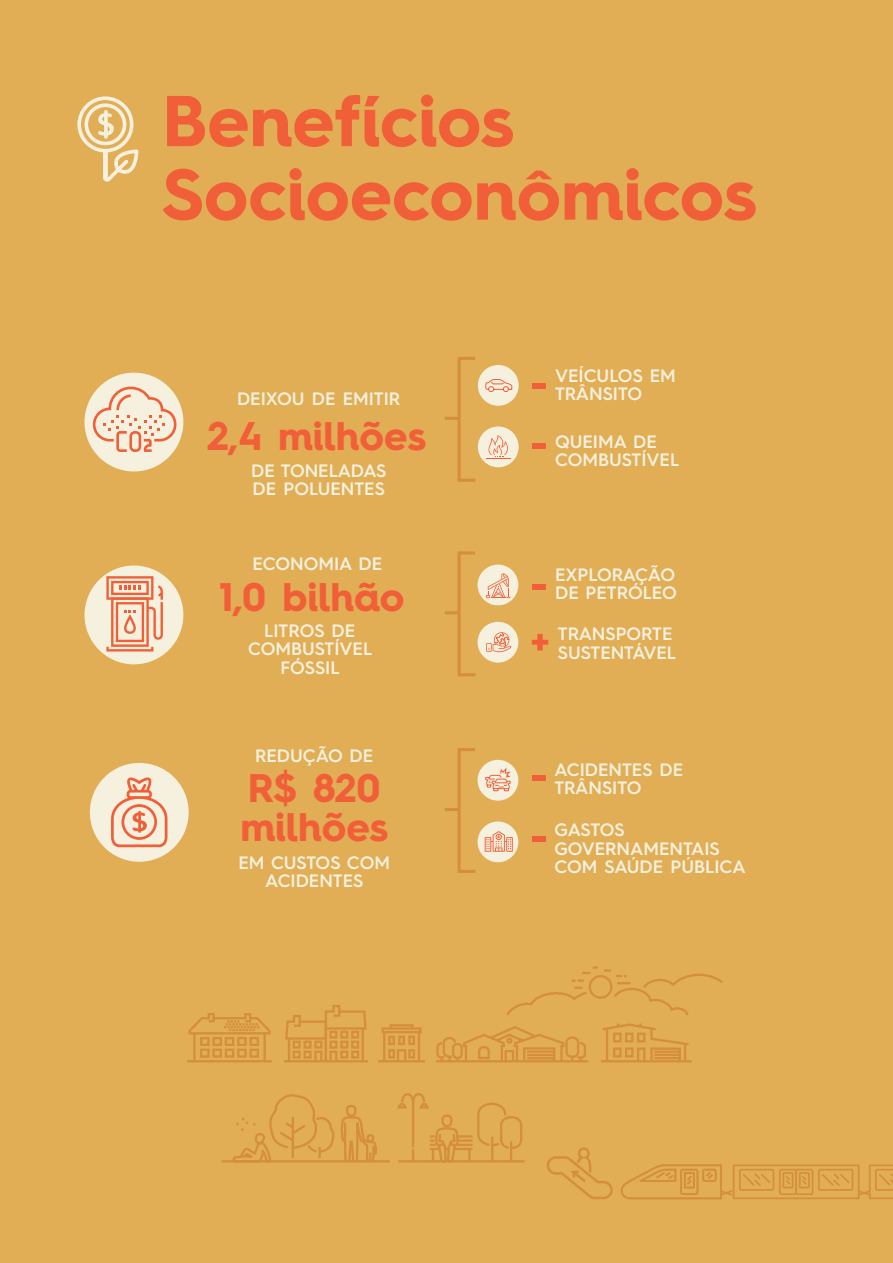
<style>
.page{position:relative;width:893px;height:1263px;background:#e1ad55}
.page>*{position:absolute;margin:0;border:0;box-sizing:border-box;transform-origin:0 0}
.t1{font:700 72px/73.5px "Hurme Geometric Sans 4";letter-spacing:-.005em;color:#f15f38}
.t2{font:700 40.05px/39px "Hurme Geometric Sans 4";color:#f15f38}
.t3{font:600 18px/18.3px "Hurme Geometric Sans 4";color:#f6f1de}
</style>
<div class="page">
<div style="left:85px;top:373px;width:98px;height:98px;background:#f6f1de;border-radius:50%"></div>
<div style="left:85px;top:565px;width:98px;height:99px;background:#f6f1de;border-radius:50%"></div>
<div style="left:90px;top:763px;width:99px;height:99px;background:#f6f1de;border-radius:50%"></div>
<svg style="left:93px;top:387px;width:83px;height:65px"></svg>
<svg style="left:106px;top:576px;width:57px;height:75px"></svg>
<svg style="left:111px;top:777px;width:56px;height:70px"></svg>
<svg style="left:77px;top:96px;width:61px;height:86px"></svg>
<div style="left:532px;top:383px;width:13px;height:5px;background:#f15f38"></div>
<div style="left:532px;top:444px;width:13px;height:5px;background:#f15f38"></div>
<div style="left:478px;top:426px;width:41px;height:41px;background:#f6f1de;border-radius:50%"></div>
<div style="left:478px;top:365px;width:41px;height:41px;background:#f6f1de;border-radius:50%"></div>
<svg style="left:486px;top:435px;width:25px;height:24px"></svg>
<svg style="left:485px;top:379px;width:28px;height:13px"></svg>
<svg style="left:445px;top:357px;width:34px;height:125px"></svg>
<div style="left:532px;top:584px;width:13px;height:5px;background:#f15f38"></div>
<div style="left:478px;top:622px;width:40px;height:41px;background:#f6f1de;border-radius:50%"></div>
<div style="left:478px;top:565px;width:40px;height:40px;background:#f6f1de;border-radius:50%"></div>
<svg style="left:486px;top:573px;width:24px;height:25px"></svg>
<svg style="left:486px;top:632px;width:25px;height:21px"></svg>
<svg style="left:532px;top:634px;width:16px;height:16px"></svg>
<svg style="left:445px;top:551px;width:34px;height:125px"></svg>
<div style="left:532px;top:775px;width:13px;height:6px;background:#f15f38"></div>
<div style="left:532px;top:836px;width:13px;height:5px;background:#f15f38"></div>
<div style="left:478px;top:821px;width:40px;height:41px;background:#f6f1de;border-radius:50%"></div>
<div style="left:478px;top:760px;width:40px;height:41px;background:#f6f1de;border-radius:50%"></div>
<svg style="left:485px;top:831px;width:28px;height:21px"></svg>
<svg style="left:485px;top:767px;width:26px;height:25px"></svg>
<svg style="left:445px;top:748px;width:34px;height:125px"></svg>
<svg style="left:221px;top:1093px;width:304px;height:70px"></svg>
<svg style="left:547px;top:1147px;width:66px;height:52px"></svg>
<svg style="left:621px;top:1164px;width:272px;height:35px"></svg>
<svg style="left:187px;top:966px;width:536px;height:97px"></svg>
<h1 class="t1" style="left:162px;top:83px;width:597px">Benefícios<br>Socioeconômicos</h1>
<p class="t3" style="left:237px;top:389px;width:165px">DEIXOU DE EMITIR</p>
<h2 class="t2" style="left:207px;top:415px;width:221px">2,4 milhões</h2>
<p class="t3" style="left:251px;top:461px;width:137px">DE TONELADAS<br>DE POLUENTES</p>
<p class="t3" style="left:252px;top:554px;width:131px">ECONOMIA DE</p>
<h2 class="t2" style="left:219px;top:577px;width:187px">1,0 bilhão</h2>
<p class="t3" style="left:248px;top:621px;width:126px;text-align:center">LITROS DE<br>COMBUSTÍVEL<br>FÓSSIL</p>
<p class="t3" style="left:255px;top:746px;width:120px">REDUÇÃO DE</p>
<h2 class="t2" style="left:240px;top:768px;width:150px">R$ 820 milhões</h2>
<p class="t3" style="left:238px;top:853px;width:153px;text-align:center">EM CUSTOS COM<br>ACIDENTES</p>
<p class="t3" style="left:555px;top:366px;width:122px">VEÍCULOS EM<br>TRÂNSITO</p>
<p class="t3" style="left:555px;top:432px;width:126px">QUEIMA DE<br>COMBUSTÍVEL</p>
<p class="t3" style="left:555px;top:565px;width:123px">EXPLORAÇÃO<br>DE PETRÓLEO</p>
<p class="t3" style="left:558px;top:624px;width:120px">TRANSPORTE<br>SUSTENTÁVEL</p>
<p class="t3" style="left:554px;top:760px;width:130px">ACIDENTES DE<br>TRÂNSITO</p>
<p class="t3" style="left:554px;top:820px;width:193px">GASTOS<br>GOVERNAMENTAIS<br>COM SAÚDE PÚBLICA</p>
</div>
